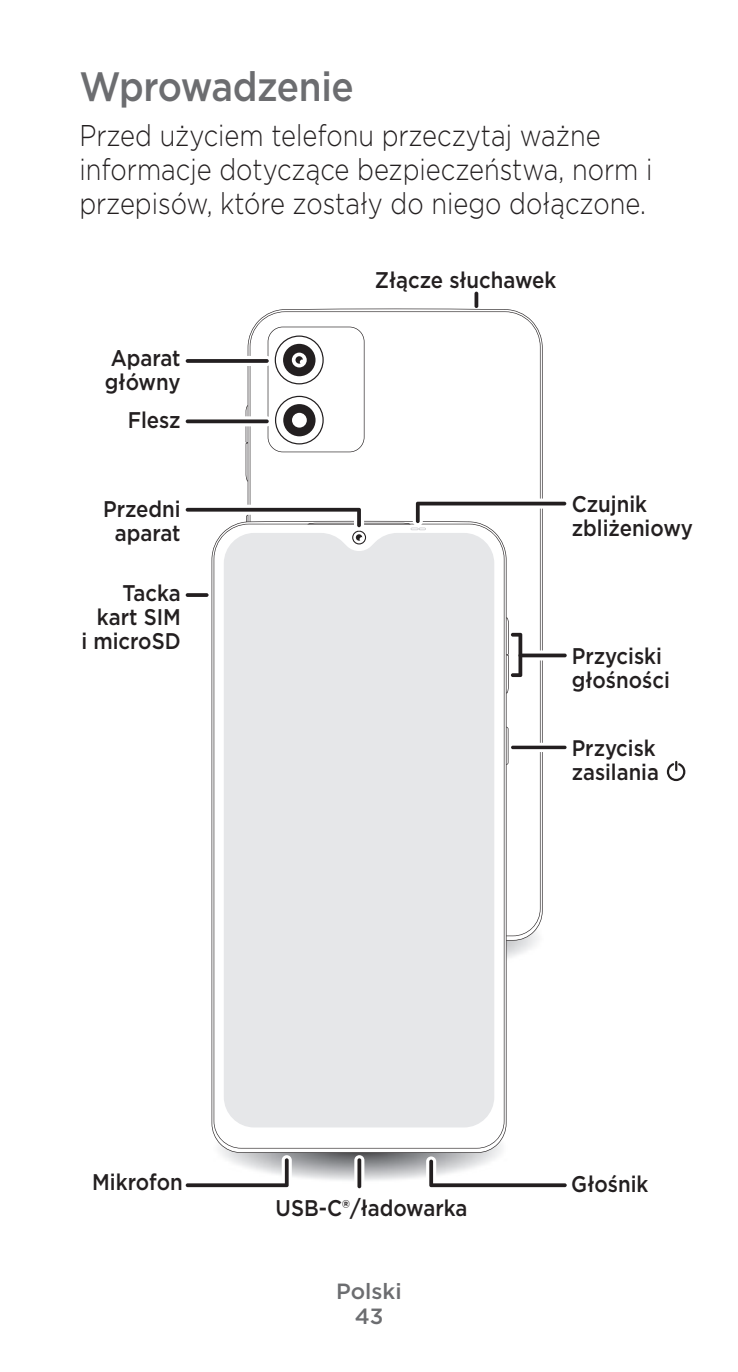
<style>
.page{position:relative;width:738px;height:1372px;background:#fff}
.page>*{position:absolute;margin:0;border:0;box-sizing:border-box;transform-origin:0 0}
.Heading_1{font:500 40.8px "Gotham";letter-spacing:-.01em;color:#6c6d70;scale:.9 1}
.Body{font:300 30px/34px "Gotham";color:#231f20;scale:.85 1}
.t1{font:500 22.8px/24px "Gotham";color:#231f20;scale:.9 1}
.t2{font:500 22.4px/24px "Gotham";color:#231f20;scale:.9 1}
.Footer_Language{font:500 22px "Gotham";color:#6c6d70}
</style>
<div class="page">
<img style="left:221px;top:1118px;width:286px;height:63px">
<img style="left:506px;top:908px;width:37px;height:65px">
<svg style="left:245px;top:406px;width:2px;height:75px"></svg>
<svg style="left:249px;top:311px;width:291px;height:625px"></svg>
<svg style="left:506px;top:727px;width:2px;height:38px"></svg>
<svg style="left:213px;top:553px;width:291px;height:596px"></svg>
<div style="left:223px;top:553px;width:271px;height:574px;background:#e6e7e9"></div>
<svg style="left:666px;top:761px;width:18px;height:20px"></svg>
<svg style="left:267px;top:327px;width:97px;height:125px"></svg>
<svg style="left:474px;top:292px;width:4px;height:16px"></svg>
<svg style="left:354px;top:1155px;width:10px;height:36px"></svg>
<svg style="left:357px;top:1158px;width:4px;height:30px"></svg>
<svg style="left:185px;top:593px;width:23px;height:4px"></svg>
<svg style="left:515px;top:650px;width:54px;height:10px"></svg>
<svg style="left:504px;top:617px;width:18px;height:76px"></svg>
<svg style="left:185px;top:1155px;width:106px;height:33px"></svg>
<svg style="left:426px;top:1156px;width:141px;height:32px"></svg>
<hr style="left:518px;top:654px;width:48px;height:3px;background:#231f20;border-radius:2px">
<svg style="left:511px;top:743px;width:58px;height:9px"></svg>
<hr style="left:510px;top:746px;width:56px;height:3px;background:#231f20;border-radius:2px">
<div style="left:182px;top:356px;width:90px;height:10px;background:#fff;border-radius:5px"></div>
<svg style="left:185px;top:359px;width:83px;height:4px"></svg>
<svg style="left:185px;top:499px;width:382px;height:54px"></svg>
<svg style="left:182px;top:416px;width:90px;height:10px"></svg>
<svg style="left:185px;top:419px;width:83px;height:4px"></svg>
<p class="Heading_1" style="left:79px;top:60px;width:306px">Wprowadzenie</p>
<p class="Body" style="left:79px;top:118px;width:675px">Przed użyciem telefonu przeczytaj ważne informacje dotyczące bezpieczeństwa, norm i przepisów, które zostały do niego dołączone.</p>
<p class="t1" style="left:105px;top:346px;width:86px">Aparat główny</p>
<p class="t1" style="left:128px;top:407px;width:60px">Flesz</p>
<p class="t1" style="left:103px;top:496px;width:88px;text-align:center">Przedni aparat</p>
<p class="t1" style="left:81px;top:580px;width:112px;text-align:right">Tacka kart SIM<br>i microSD</p>
<p class="t1" style="left:374px;top:268px;width:203px">Złącze słuchawek</p>
<p class="t1" style="left:571px;top:491px;width:136px">Czujnik zbliżeniowy</p>
<p class="t1" style="left:571px;top:643px;width:110px">Przyciski głośności</p>
<p class="t2" style="left:571px;top:735px;width:98px">Przycisk zasilania</p>
<p class="t1" style="left:92px;top:1170px;width:102px">Mikrofon</p>
<p class="t1" style="left:571px;top:1172px;width:87px">Głośnik</p>
<p class="t1" style="left:275px;top:1195px;width:215px">USB-C®/ładowarka</p>
<p class="Footer_Language" style="left:336px;top:1277px;width:67px">Polski</p>
<p class="Footer_Language" style="left:354px;top:1302px;width:30px">43</p>
</div>
